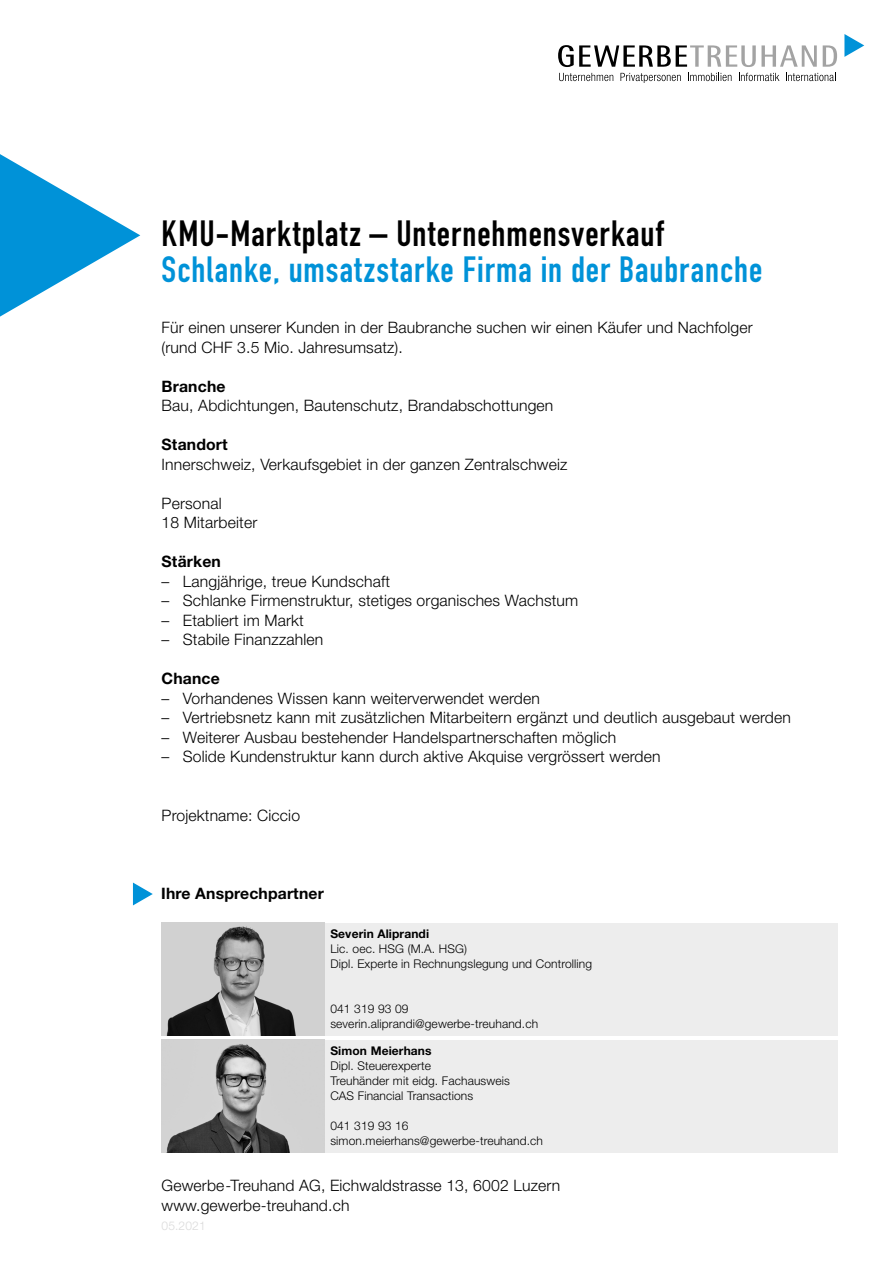
<style>
.page{position:relative;width:893px;height:1263px;background:#fff}
.page>*{position:absolute;margin:0;border:0;box-sizing:border-box;transform-origin:0 0}
.t1{font:36px "DIN Engschrift Std";letter-spacing:.025em;color:#0092d8}
.t2{font:36px "DIN Engschrift Std";letter-spacing:.03em;color:#000}
.t3{font:300 15.75px/19.5px "Helvetica Neue LT Pro";letter-spacing:.01em;color:#000}
.t4{font:700 15.75px "Helvetica Neue LT Pro";letter-spacing:.01em;color:#000}
.t5{font:300 12px/15px "Helvetica Neue LT Pro";letter-spacing:.01em;color:#000}
.t6{font:700 12px "Helvetica Neue LT Pro";letter-spacing:.01em;color:#000}
.t7{font:300 12px "Helvetica Neue LT Pro";letter-spacing:.01em;color:#dadada}
</style>
<div class="page">
<svg style="left:558px;top:45px;width:259px;height:22px"></svg>
<svg style="left:823px;top:45px;width:14px;height:22px"></svg>
<svg style="left:844px;top:34px;width:20px;height:23px"></svg>
<svg style="left:559px;top:73px;width:54px;height:8px"></svg>
<svg style="left:620px;top:73px;width:61px;height:10px"></svg>
<svg style="left:688px;top:73px;width:43px;height:8px"></svg>
<svg style="left:739px;top:73px;width:40px;height:8px"></svg>
<svg style="left:786px;top:73px;width:50px;height:8px"></svg>
<svg style="left:0;top:154px;width:140px;height:163px"></svg>
<div style="left:324px;top:1040px;width:514px;height:112px;background:#ededed"></div>
<img style="left:162px;top:1040px;width:162px;height:112px">
<svg style="left:133px;top:882px;width:20px;height:23px"></svg>
<div style="left:324px;top:923px;width:514px;height:112px;background:#ededed"></div>
<img style="left:162px;top:923px;width:162px;height:112px">
<h1 class="t2" style="left:162px;top:212px;width:504px">KMU-Marktplatz – Unternehmensverkauf</h1>
<h1 class="t1" style="left:162px;top:248px;width:602px">Schlanke, umsatzstarke Firma in der Baubranche</h1>
<p class="t3" style="left:162px;top:318px;width:593px">Für einen unserer Kunden in der Baubranche suchen wir einen Käufer und Nachfolger (rund CHF 3.5 Mio. Jahresumsatz).</p>
<p class="t4" style="left:162px;top:376px;width:65px">Branche</p>
<p class="t3" style="left:162px;top:396px;width:393px">Bau, Abdichtungen, Bautenschutz, Brandabschottungen</p>
<p class="t4" style="left:162px;top:435px;width:68px">Standort</p>
<p class="t3" style="left:162px;top:454px;width:407px">Innerschweiz, Verkaufsgebiet in der ganzen Zentralschweiz</p>
<p class="t3" style="left:162px;top:493px;width:97px">Personal<br>18 Mitarbeiter</p>
<p class="t4" style="left:162px;top:552px;width:61px">Stärken</p>
<p class="t3" style="left:162px;top:571px;width:230px">– Langjährige, treue Kundschaft</p>
<p class="t3" style="left:162px;top:591px;width:418px">– Schlanke Firmenstruktur, stetiges organisches Wachstum</p>
<p class="t3" style="left:162px;top:610px;width:144px">– Etabliert im Markt</p>
<p class="t3" style="left:162px;top:630px;width:163px">– Stabile Finanzzahlen</p>
<p class="t4" style="left:162px;top:669px;width:60px">Chance</p>
<p class="t3" style="left:162px;top:688px;width:380px">– Vorhandenes Wissen kann weiterverwendet werden</p>
<p class="t3" style="left:162px;top:708px;width:631px">– Vertriebsnetz kann mit zusätzlichen Mitarbeitern ergänzt und deutlich ausgebaut werden</p>
<p class="t3" style="left:162px;top:727px;width:456px">– Weiterer Ausbau bestehender Handelspartnerschaften möglich</p>
<p class="t3" style="left:162px;top:747px;width:500px">– Solide Kundenstruktur kann durch aktive Akquise vergrössert werden</p>
<p class="t3" style="left:162px;top:805px;width:140px">Projektname: Ciccio</p>
<p class="t4" style="left:161px;top:883px;width:164px">Ihre Ansprechpartner</p>
<p class="t6" style="left:330px;top:926px;width:100px">Severin Aliprandi</p>
<p class="t5" style="left:330px;top:941px;width:263px">Lic. oec. HSG (M.A. HSG)<br>Dipl. Experte in Rechnungslegung und Controlling</p>
<p class="t5" style="left:330px;top:1001px;width:209px">041 319 93 09 severin.aliprandi@gewerbe-treuhand.ch</p>
<p class="t6" style="left:330px;top:1043px;width:103px">Simon Meierhans</p>
<p class="t5" style="left:330px;top:1058px;width:181px">Dipl. Steuerexperte<br>Treuhänder mit eidg. Fachausweis<br>CAS Financial Transactions</p>
<p class="t5" style="left:330px;top:1118px;width:214px">041 319 93 16 simon.meierhans@gewerbe-treuhand.ch</p>
<p class="t3" style="left:162px;top:1176px;width:400px">Gewerbe-Treuhand AG, Eichwaldstrasse 13, 6002 Luzern www.gewerbe-treuhand.ch</p>
<p class="t7" style="left:162px;top:1219px;width:46px">05.2021</p>
</div>
